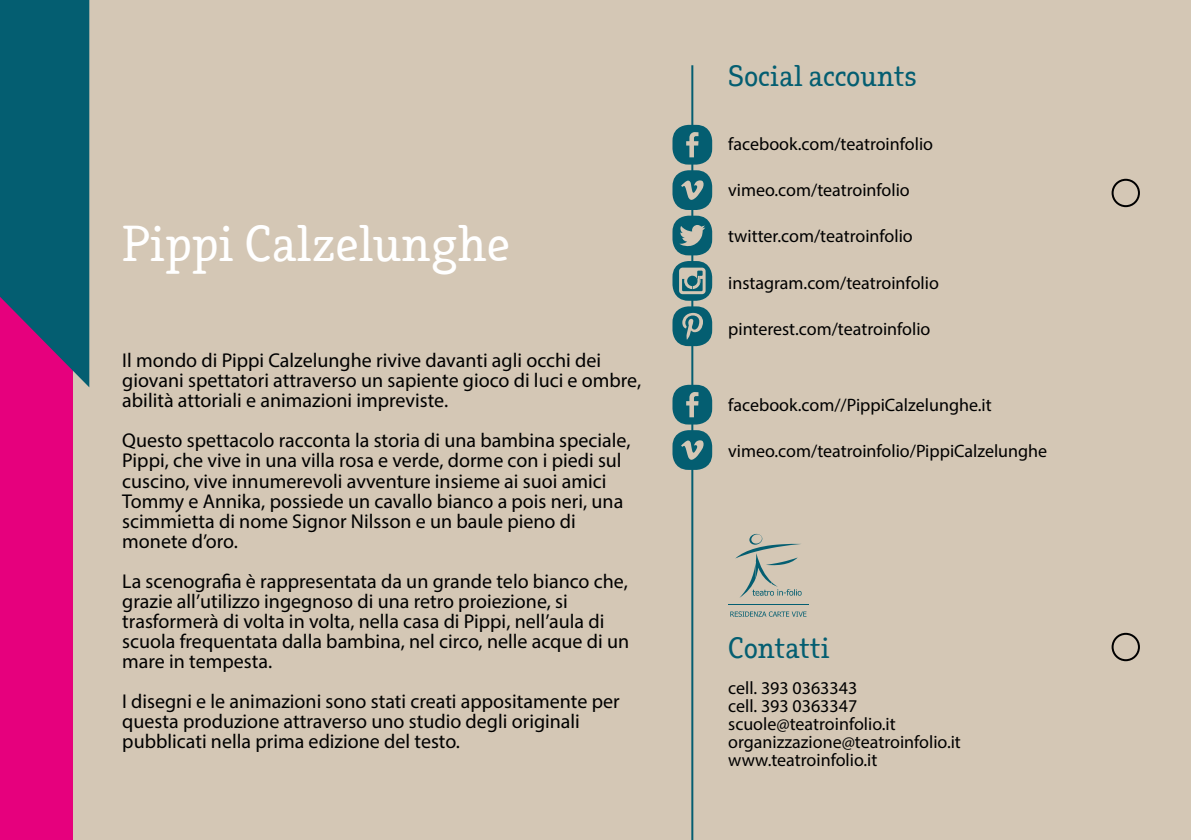
<style>
.page{position:relative;width:1191px;height:840px;background:#fff}
.page>*{position:absolute;margin:0;border:0;box-sizing:border-box;transform-origin:0 0}
.t1{font:48px "Efja";color:#fff}
.t2{font:28px "Efja";color:#045e71}
.t3{font:20px/20px "Myriad Pro";color:#000}
.t4{font:18px/18px "Myriad Pro";color:#000}
</style>
<div class="page">
<div style="left:0;top:0;width:1191px;height:839px;background:#d4c7b5"></div>
<div style="left:0;top:0;width:72px;height:839px;background:#e6007d"></div>
<svg style="left:0;top:0;width:89px;height:387px;background:#1e5372"></svg>
<div style="left:1111px;top:179px;width:29px;height:28px;border:2px solid #000;border-radius:50%"></div>
<div style="left:1111px;top:632px;width:29px;height:28px;border:2px solid #000;border-radius:50%"></div>
<hr style="left:691px;top:65px;width:2px;height:774px;background:#045e71">
<svg style="left:735px;top:533px;width:66px;height:64px"></svg>
<svg style="left:730px;top:611px;width:76px;height:5px"></svg>
<hr style="left:728px;top:604px;width:81px;height:1px;background:#045e71">
<div style="left:672px;top:125px;width:40px;height:39px;background:#045e71;border-radius:16px"></div>
<div style="left:672px;top:384px;width:40px;height:40px;background:#045e71;border-radius:16px"></div>
<div style="left:672px;top:215px;width:40px;height:40px;background:#045e71;border-radius:16px"></div>
<div style="left:672px;top:261px;width:40px;height:39px;background:#045e71;border-radius:16px"></div>
<div style="left:672px;top:306px;width:40px;height:40px;background:#045e71;border-radius:16px"></div>
<div style="left:672px;top:430px;width:40px;height:39px;background:#045e71;border-radius:16px"></div>
<div style="left:672px;top:170px;width:40px;height:40px;background:#045e71;border-radius:16px"></div>
<svg style="left:679px;top:225px;width:26px;height:22px"></svg>
<svg style="left:681px;top:440px;width:23px;height:19px"></svg>
<svg style="left:681px;top:180px;width:23px;height:20px"></svg>
<svg style="left:679px;top:267px;width:26px;height:27px"></svg>
<svg style="left:686px;top:132px;width:12px;height:25px"></svg>
<svg style="left:686px;top:392px;width:12px;height:25px"></svg>
<svg style="left:682px;top:313px;width:21px;height:26px"></svg>
<h1 class="t1" style="left:122px;top:215px;width:389px">Pippi Calzelunghe</h1>
<p class="t3" style="left:122px;top:350px;width:520px">Il mondo di Pippi Calzelunghe rivive davanti agli occhi dei giovani spettatori attraverso un sapiente gioco di luci e ombre, abilità attoriali e animazioni impreviste.</p>
<p class="t3" style="left:122px;top:430px;width:510px">Questo spettacolo racconta la storia di una bambina speciale, Pippi, che vive in una villa rosa e verde, dorme con i piedi sul cuscino, vive innumerevoli avventure insieme ai suoi amici Tommy e Annika, possiede un cavallo bianco a pois neri, una scimmietta di nome Signor Nilsson e un baule pieno di monete d’oro.</p>
<p class="t3" style="left:122px;top:570px;width:508px">La scenografia è rappresentata da un grande telo bianco che, grazie all’utilizzo ingegnoso di una retro proiezione, si trasformerà di volta in volta, nella casa di Pippi, nell’aula di scuola frequentata dalla bambina, nel circo, nelle acque di un mare in tempesta.</p>
<p class="t3" style="left:122px;top:690px;width:499px">I disegni e le animazioni sono stati creati appositamente per questa produzione attraverso uno studio degli originali pubblicati nella prima edizione del testo.</p>
<h2 class="t2" style="left:728px;top:59px;width:190px">Social accounts</h2>
<p class="t4" style="left:728px;top:135px;width:206px">facebook.com/teatroinfolio</p>
<p class="t4" style="left:728px;top:181px;width:183px">vimeo.com/teatroinfolio</p>
<p class="t4" style="left:728px;top:227px;width:186px">twitter.com/teatroinfolio</p>
<p class="t4" style="left:728px;top:273px;width:212px">instagram.com/teatroinfolio</p>
<p class="t4" style="left:728px;top:319px;width:204px">pinterest.com/teatroinfolio</p>
<p class="t4" style="left:728px;top:395px;width:265px">facebook.com//PippiCalzelunghe.it</p>
<p class="t4" style="left:728px;top:441px;width:320px">vimeo.com/teatroinfolio/PippiCalzelunghe</p>
<h2 class="t2" style="left:728px;top:630px;width:103px">Contatti</h2>
<p class="t4" style="left:728px;top:678px;width:234px">cell. 393 0363343<br>cell. 393 0363347 scuole@teatroinfolio.it organizzazione@teatroinfolio.it www.teatroinfolio.it</p>
</div>
